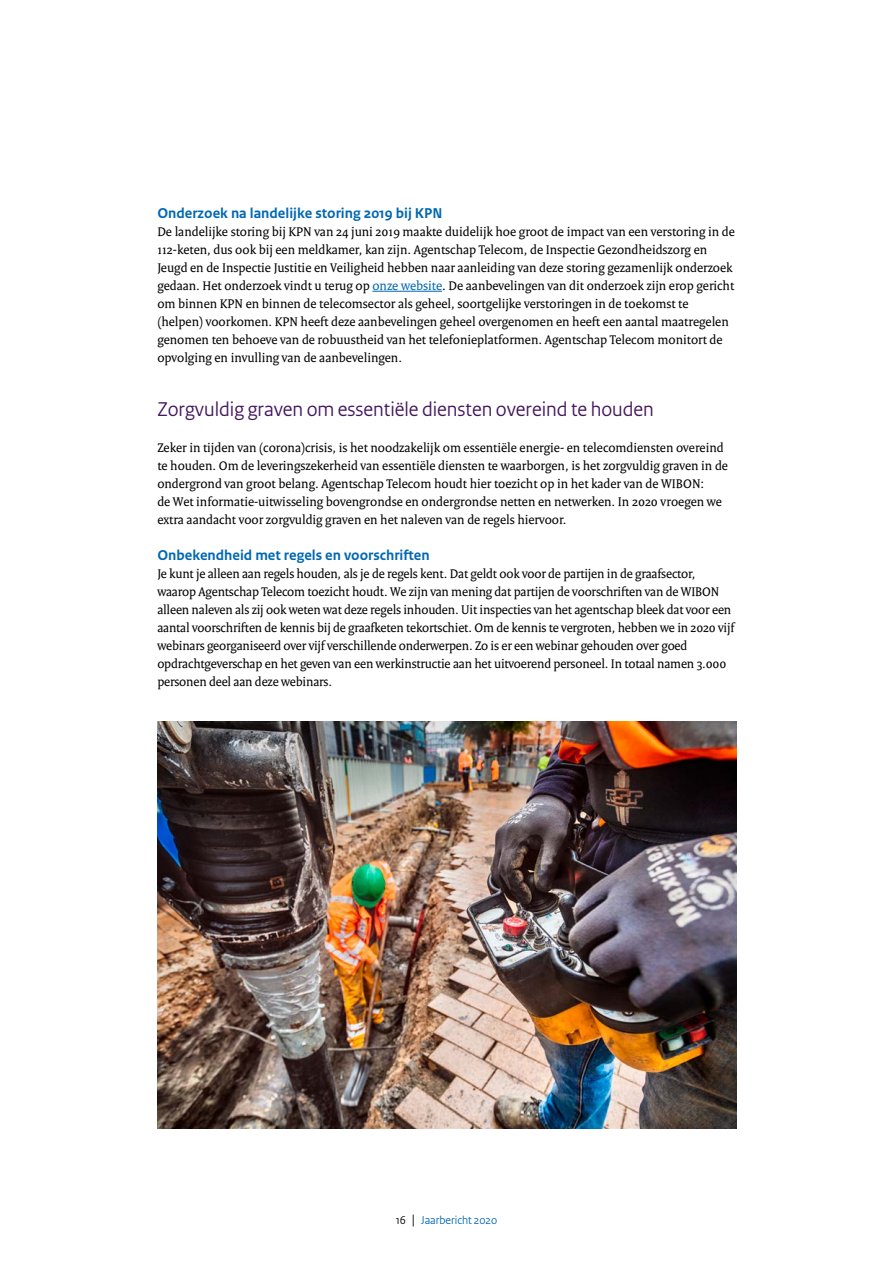
<style>
.page{position:relative;width:893px;height:1263px;background:#fff}
.page>*{position:absolute;margin:0;border:0;box-sizing:border-box;transform-origin:0 0}
.H3_Paragraafkop_Sans{font:21px "Rijksoverheid Sans Heading";color:#44165d}
.H4_Alineakop_Sans{font:700 15px "Rijksoverheid Sans Text";color:#0068b3}
.P_Broodtekst_Serif{font:13.5px/18px "Rijksoverheid Serif";color:#000}
.t1{font:12px "Rijksoverheid Sans Heading";color:#0068b3}
.s1{color:#0068b3}
.s2{color:#000}
.s3{font-size:14.25px;color:#000}
</style>
<div class="page">
<hr style="left:372px;top:291px;width:70px;height:1px;background:#0068b3">
<img style="left:157px;top:722px;width:579px;height:406px">
<h3 class="H4_Alineakop_Sans" style="left:157px;top:204px;width:287px">Onderzoek na landelijke storing 2019 bij KPN</h3>
<p class="P_Broodtekst_Serif" style="left:157px;top:222px;width:579px">De landelijke storing bij KPN van 24 juni 2019 maakte duidelijk hoe groot de impact van een verstoring in de 112-keten, dus ook bij een meldkamer, kan zijn. Agentschap Telecom, de Inspectie Gezondheidszorg en Jeugd en de Inspectie Justitie en Veiligheid hebben naar aanleiding van deze storing gezamenlijk onderzoek gedaan. Het onderzoek vindt u terug op <span class="s1">onze website</span>. De aanbevelingen van dit onderzoek zijn erop gericht om binnen KPN en binnen de telecomsector als geheel, soortgelijke verstoringen in de toekomst te (helpen) voorkomen. KPN heeft deze aanbevelingen geheel overgenomen en heeft een aantal maatregelen genomen ten behoeve van de robuustheid van het telefonieplatformen. Agentschap Telecom monitort de opvolging en invulling van de aanbevelingen.</p>
<p class="H3_Paragraafkop_Sans" style="left:157px;top:397px;width:498px">Zorgvuldig graven om essentiële diensten overeind te houden</p>
<p class="P_Broodtekst_Serif" style="left:157px;top:438px;width:572px">Zeker in tijden van (corona)crisis, is het noodzakelijk om essentiële energie- en telecomdiensten overeind te houden. Om de leveringszekerheid van essentiële diensten te waarborgen, is het zorgvuldig graven in de ondergrond van groot belang. Agentschap Telecom houdt hier toezicht op in het kader van de WIBON:<br>de Wet informatie-uitwisseling bovengrondse en ondergrondse netten en netwerken. In 2020 vroegen we extra aandacht voor zorgvuldig graven en het naleven van de regels hiervoor.</p>
<h3 class="H4_Alineakop_Sans" style="left:157px;top:546px;width:274px">Onbekendheid met regels en voorschriften</h3>
<p class="P_Broodtekst_Serif" style="left:157px;top:564px;width:579px">Je kunt je alleen aan regels houden, als je de regels kent. Dat geldt ook voor de partijen in de graafsector, waarop Agentschap Telecom toezicht houdt. We zijn van mening dat partijen de voorschriften van de WIBON alleen naleven als zij ook weten wat deze regels inhouden. Uit inspecties van het agentschap bleek dat voor een aantal voorschriften de kennis bij de graafketen tekortschiet. Om de kennis te vergroten, hebben we in 2020 vijf webinars georganiseerd over vijf verschillende onderwerpen. Zo is er een webinar gehouden over goed opdrachtgeverschap en het geven van een werkinstructie aan het uitvoerend personeel. In totaal namen 3.000 personen deel aan deze webinars.</p>
<p class="t1" style="left:396px;top:1213px;width:103px"><span class="s2">16</span> <span class="s3">|</span> Jaarbericht 2020</p>
</div>
